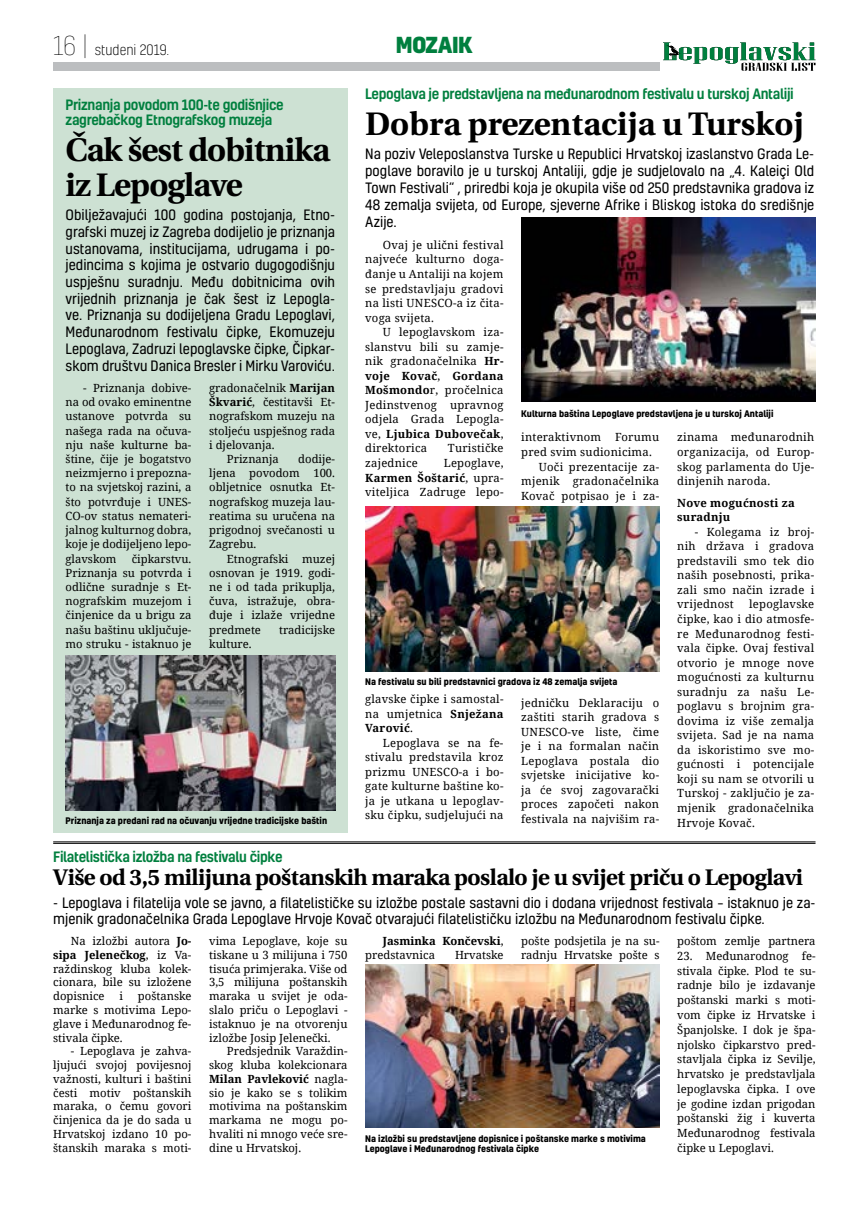
<style>
.page{position:relative;width:851px;height:1205px;background:#fff}
.page>*{position:absolute;margin:0;border:0;box-sizing:border-box;transform-origin:0 0}
.t1{font:700 32.5px/35.5px "Heuristica";letter-spacing:-.025em;color:#000}
.t2{font:700 32.5px "Heuristica";color:#000}
.t3{font:700 22.5px "Heuristica";letter-spacing:-.02em;color:#000}
.t4{font:800 21.25px "Kelson";letter-spacing:-.025em;color:#007f3e}
.t5{font:13.75px/16.8px "Kelson";color:#000;text-align:justify}
.t6{font:500 13.75px/15.5px "Kelson";letter-spacing:-.025em;color:#007f3e}
.t7{font:300 13.75px "Kelson";color:#000}
.t8{font:11.25px/14.5px "Noto Serif";color:#000;text-align:justify}
.t9{font:11.25px "Noto Serif";letter-spacing:.02em;color:#000}
.t10{font:700 11.25px/13.8px "Noto Serif";color:#000}
.t11{font:700 11.25px/14.5px "Noto Serif";letter-spacing:.02em;color:#000}
.t12{font:700 8.75px/10px "Kelson";color:#000}
.s1{font-weight:100;font-size:25px}
.s2{font-weight:700}
.s3{font-weight:400}
</style>
<div class="page">
<svg style="left:663px;top:43px;width:152px;height:28px"></svg>
<div style="left:53px;top:62px;width:606px;height:9px;background:#bcbec0"></div>
<div style="left:53px;top:89px;width:294px;height:744px;background:#cde1d3"></div>
<img style="left:521px;top:217px;width:294px;height:185px">
<img style="left:365px;top:506px;width:294px;height:166px">
<img style="left:66px;top:655px;width:269px;height:155px">
<hr style="left:53px;top:841px;width:762px;height:1px;background:#000">
<hr style="left:53px;top:843px;width:762px;height:1px;background:#000">
<img style="left:365px;top:964px;width:294px;height:164px">
<p class="t7" style="left:53px;top:41px;width:118px"><span class="s1">16 |</span> studeni 2019.</p>
<h3 class="t4" style="left:395px;top:29px;width:79px">MOZAIK</h3>
<p class="t6" style="left:365px;top:86px;width:430px">Lepoglava je predstavljena na međunarodnom festivalu u turskoj Antaliji</p>
<h1 class="t2" style="left:365px;top:98px;width:440px">Dobra prezentacija u Turskoj</h1>
<p class="t5" style="left:365px;top:145px;width:450px">Na poziv Veleposlanstva Turske u Republici Hrvatskoj izaslanstvo Grada Le&shy;poglave boravilo je u turskoj Antaliji, gdje je sudjelovalo na „4. Kaleiçi Old Town Festivali“ , priredbi koja je okupila više od 250 predstavnika gradova iz 48 zemalja svijeta, od Europe, sjeverne Afrike i Bliskog istoka do središnje Azije.</p>
<p class="t8" style="left:365px;top:237px;width:140px;text-indent:18px">Ovaj je ulični festival najveće kulturno doga&shy;đanje u Antaliji na kojem se predstavljaju gradovi na listi UNESCO-a iz čita&shy;voga svijeta.</p>
<p class="t8" style="left:365px;top:324px;width:140px;text-indent:18px">U lepoglavskom iza&shy;slanstvu bili su zamje&shy;nik gradonačelnika <span class="s2">Hr&shy;voje Kovač</span>, <span class="s2">Gordana Mošmondo</span>r, pročelnica Jedinstvenog upravnog odjela Grada Lepogla&shy;ve, <span class="s2">Ljubica Dubovečak</span>, direktorica</p>
<p class="t6" style="left:66px;top:96px;width:219px">Priznanja povodom 100-te godišnjice zagrebačkog Etnografskog muzeja</p>
<h1 class="t1" style="left:66px;top:131px;width:266px">Čak šest dobitnika iz Lepoglave</h1>
<p class="t5" style="left:66px;top:206px;width:271px">Obilježavajući 100 godina postojanja, Etno&shy;grafski muzej iz Zagreba dodijelio je priznanja ustanovama, institucijama, udrugama i po&shy;jedincima s kojima je ostvario dugogodišnju uspješnu suradnju. Među dobitnicima ovih vrijednih priznanja je čak šest iz Lepogla&shy;ve. Priznanja su dodijeljena Gradu Lepoglavi, Međunarodnom festivalu čipke, Ekomuzeju Lepoglava, Zadruzi lepoglavske čipke, Čipkar&shy;skom društvu Danica Bresler i Mirku Varoviću.</p>
<p class="t8" style="left:66px;top:380px;width:127px;text-indent:18px">- Priznanja dobive&shy;na od ovako eminentne ustanove potvrda su našega rada na očuva&shy;nju naše kulturne ba&shy;štine, čije je bogatstvo neizmjerno i prepozna&shy;to na svjetskoj razini, a što potvrđuje i UNES-CO-ov status nemateri&shy;jalnog kulturnog dobra, koje je dodijeljeno lepo&shy;glavskom</p>
<p class="t8" style="left:209px;top:380px;width:127px">gradonačelnik <span class="s2">Marijan</span></p>
<p class="t8" style="left:209px;top:394px;width:127px"><span class="s2">Škvarić</span>, čestitavši Et-</p>
<p class="t8" style="left:209px;top:409px;width:127px">nografskom muzeju na</p>
<p class="t8" style="left:209px;top:423px;width:127px">stoljeću uspješnog rada</p>
<p class="t8" style="left:209px;top:437px;width:67px">i djelovanja.</p>
<p class="t8" style="left:227px;top:451px;width:53px">Priznanja</p>
<p class="t12" style="left:521px;top:408px;width:254px">Kulturna baština Lepoglave predstavljena je u turskoj Antaliji</p>
<p class="t9" style="left:521px;top:430px;width:139px">interaktivnom Forumu</p>
<p class="t9" style="left:521px;top:444px;width:132px">pred svim sudionicima.</p>
<p class="t9" style="left:539px;top:459px;width:122px">Uoči prezentacije za-</p>
<p class="t9" style="left:521px;top:473px;width:139px">mjenik gradonačelnika</p>
<p class="t9" style="left:521px;top:488px;width:139px">Kovač potpisao je i za-</p>
<p class="t8" style="left:677px;top:430px;width:138px">zinama međunarodnih organizacija, od Europ&shy;skog parlamenta do Uje&shy;dinjenih naroda.</p>
<p class="t11" style="left:677px;top:495px;width:119px">Nove mogućnosti za suradnju</p>
<p class="t8" style="left:677px;top:524px;width:138px;text-indent:18px">- Kolegama iz broj&shy;nih država i gradova predstavili smo tek dio naših posebnosti, prika&shy;zali smo način izrade i vrijednost</p>
<p class="t9" style="left:448px;top:441px;width:57px">Turističke</p>
<p class="t8" style="left:209px;top:451px;width:127px;text-indent:89px">dodije&shy;ljena povodom 100. obljetnice osnutka Et&shy;nografskog muzeja lau&shy;reatima su uručena na prigodnoj svečanosti u Zagrebu.</p>
<p class="t8" style="left:209px;top:551px;width:127px;text-indent:18px">Etnografski muzej osnovan je 1919. godi&shy;ne i od tada prikuplja, čuva, istražuje, obra&shy;đuje i izlaže vrijedne predmete</p>
<p class="t8" style="left:365px;top:455px;width:140px;text-indent:79px">Lepoglave, <span class="s2">Karmen Šoštarić</span>, upra&shy;viteljica Zadruge lepo-</p>
<p class="t9" style="left:365px;top:455px;width:54px">zajednice</p>
<p class="t8" style="left:66px;top:551px;width:127px;text-indent:66px">čipkarstvu.<br>Priznanja su potvrda i odlične suradnje s Et&shy;nografskim muzejom i činjenice da u brigu za našu baštinu uključuje&shy;mo struku - istaknuo je</p>
<p class="t8" style="left:677px;top:597px;width:138px;text-indent:72px">lepoglavske čipke, kao i dio atmosfe&shy;re Međunarodnog festi&shy;vala čipke. Ovaj festival otvorio je mnoge nove mogućnosti za kulturnu suradnju za našu Le&shy;poglavu s brojnim gra&shy;dovima iz više zemalja svijeta. Sad je na nama da iskoristimo sve mo&shy;gućnosti i potencijale koji su nam se otvorili u Turskoj - zaključio je za&shy;mjenik gradonačelnika Hrvoje Kovač.</p>
<p class="t8" style="left:279px;top:622px;width:57px">tradicijske</p>
<p class="t8" style="left:209px;top:636px;width:44px">kulture.</p>
<p class="t12" style="left:365px;top:677px;width:254px">Na festivalu su bili predstavnici gradova iz 48 zemalja svijeta</p>
<p class="t8" style="left:365px;top:691px;width:140px">glavske čipke i samostal&shy;na umjetnica <span class="s2">Snježana Varović</span>.</p>
<p class="t8" style="left:365px;top:735px;width:140px;text-indent:18px">Lepoglava se na fe&shy;stivalu predstavila kroz prizmu UNESCO-a i bo&shy;gate kulturne baštine ko&shy;ja je utkana u lepoglav&shy;sku čipku, sudjelujući na</p>
<p class="t8" style="left:521px;top:695px;width:139px">jedničku Deklaraciju o zaštiti starih gradova s UNESCO-ve liste, čime je i na formalan način Lepoglava postala dio svjetske inicijative ko&shy;ja će svoj zagovarački proces započeti nakon festivala na najvišim ra-</p>
<p class="t12" style="left:66px;top:815px;width:263px">Priznanja za predani rad na očuvanju vrijedne tradicijske baštin</p>
<p class="t6" style="left:53px;top:849px;width:231px">Filatelistička izložba na festivalu čipke</p>
<h2 class="t3" style="left:53px;top:859px;width:751px">Više od 3,5 milijuna poštanskih maraka poslalo je u svijet priču o Lepoglavi</h2>
<p class="t5" style="left:53px;top:894px;width:763px;line-height:16.2px">- Lepoglava i filatelija vole se javno, a filatelističke su izložbe postale sastavni dio i dodana vrijednost festivala – istaknuo je za&shy;mjenik gradonačelnika Grada Lepoglave Hrvoje Kovač otvarajući filatelističku izložbu na Međunarodnom festivalu čipke.</p>
<p class="t8" style="left:53px;top:934px;width:140px;line-height:13.8px;text-indent:18px">Na izložbi autora <span class="s2">Jo&shy;sipa Jelenečkog</span>, iz Va&shy;raždinskog kluba kolek&shy;cionara, bile su izložene dopisnice</p>
<p class="t10" style="left:365px;top:934px;width:140px;text-indent:18px">Jasminka Končevski<span class="s3">, predstavnica</span></p>
<p class="t8" style="left:209px;top:934px;width:140px;line-height:13.8px">vima Lepoglave, koje su tiskane u 3 milijuna i 750 tisuća primjeraka. Više od 3,5 milijuna poštanskih maraka u svijet je oda&shy;slalo priču o Lepoglavi - istaknuo je na otvorenju izložbe Josip Jelenečki.</p>
<p class="t8" style="left:209px;top:1044px;width:140px;line-height:13.8px;text-indent:18px">Predsjednik Varaždin&shy;skog kluba kolekcionara <span class="s2">Milan Pavleković</span> nagla&shy;sio je kako se s tolikim motivima na poštanskim markama ne mogu po&shy;hvaliti ni mnogo veće sre&shy;dine u Hrvatskoj.</p>
<p class="t8" style="left:521px;top:934px;width:140px;line-height:13.8px">pošte podsjetila je na su&shy;radnju Hrvatske pošte s</p>
<p class="t8" style="left:677px;top:933px;width:140px">poštom zemlje partnera</p>
<p class="t8" style="left:455px;top:947px;width:50px">Hrvatske</p>
<p class="t8" style="left:677px;top:948px;width:140px">23. Međunarodnog fe&shy;stivala čipke. Plod te su&shy;radnje bilo je izdavanje poštanski marki s moti&shy;vom čipke iz Hrvatske i Španjolske. I dok je špa&shy;njolsko čipkarstvo pred&shy;stavljala čipka iz Sevilje, hrvatsko je predstavljala lepoglavska čipka. I ove je godine izdan prigodan poštanski žig i kuverta Međunarodnog festivala čipke u Lepoglavi.</p>
<p class="t8" style="left:53px;top:989px;width:140px;line-height:13.8px;text-indent:85px">poštanske marke s motivima Lepo&shy;glave i Međunarodnog fe&shy;stivala čipke.</p>
<p class="t8" style="left:53px;top:1044px;width:140px;line-height:13.8px;text-indent:18px">- Lepoglava je zahva&shy;ljujući svojoj povijesnoj važnosti, kulturi i baštini česti motiv poštanskih maraka, o čemu govori činjenica da je do sada u Hrvatskoj izdano 10 po&shy;štanskih maraka s moti-</p>
<p class="t8" style="left:119px;top:988px;width:5px">i</p>
<p class="t12" style="left:365px;top:1133px;width:282px">Na izložbi su predstavljene dopisnice i poštanske marke s motivima<br>Lepoglave i Međunarodnog festivala čipke</p>
</div>
